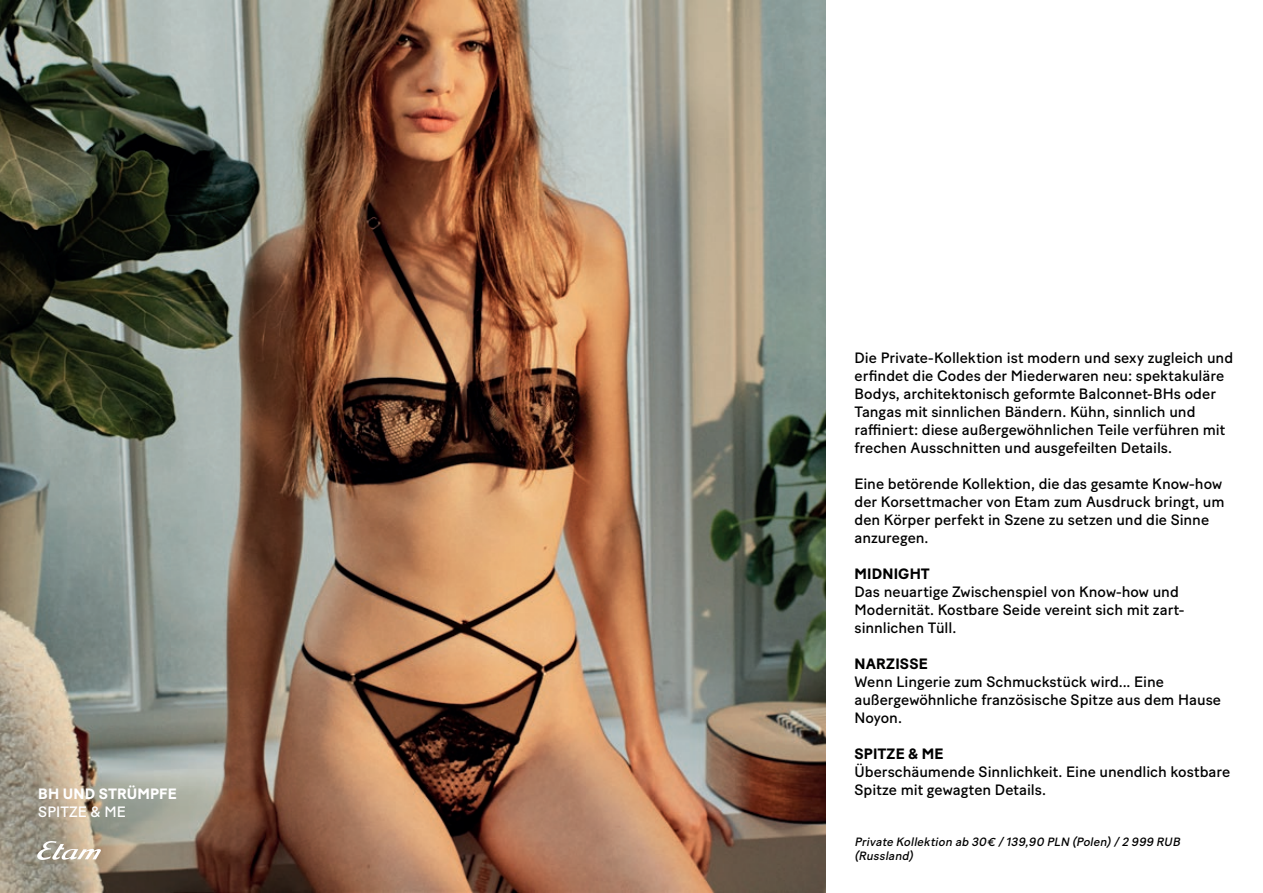
<style>
.page{position:relative;width:1263px;height:893px;background:#fff}
.page>*{position:absolute;margin:0;border:0;box-sizing:border-box;transform-origin:0 0}
.t1{font:15px/18px "Baton Turbo";color:#000001}
.t2{font:700 15px "Baton Turbo";letter-spacing:.01em;color:#000001}
.t3{font:700 15px "Baton Turbo";letter-spacing:.01em;color:#fff}
.t4{font:15px "Baton Turbo";letter-spacing:.005em;color:#fff}
.t5{font:italic 12px/14.4px "Baton Turbo";color:#000001}
</style>
<div class="page">
<img style="left:0;top:0;width:826px;height:893px">
<svg style="left:37px;top:841px;width:64px;height:19px"></svg>
<p class="t3" style="left:38px;top:782px;width:140px">BH UND STRÜMPFE</p>
<p class="t4" style="left:38px;top:800px;width:89px">SPITZE &amp; ME</p>
<p class="t1" style="left:854px;top:348px;width:380px">Die Private-Kollektion ist modern und sexy zugleich und erfindet die Codes der Miederwaren neu: spektakuläre Bodys, architektonisch geformte Balconnet-BHs oder Tangas mit sinnlichen Bändern. Kühn, sinnlich und raffiniert: diese außergewöhnlichen Teile verführen mit frechen Ausschnitten und ausgefeilten Details.</p>
<p class="t1" style="left:854px;top:474px;width:372px">Eine betörende Kollektion, die das gesamte Know-how der Korsettmacher von Etam zum Ausdruck bringt, um den Körper perfekt in Szene zu setzen und die Sinne anzuregen.</p>
<p class="t2" style="left:854px;top:562px;width:77px">MIDNIGHT</p>
<p class="t1" style="left:854px;top:582px;width:331px">Das neuartige Zwischenspiel von Know-how und<br>Modernität. Kostbare Seide vereint sich mit zart&shy;sinnlichen Tüll.</p>
<p class="t2" style="left:854px;top:652px;width:75px">NARZISSE</p>
<p class="t1" style="left:854px;top:672px;width:368px">Wenn Lingerie zum Schmuckstück wird... Eine außergewöhnliche französische Spitze aus dem Hause<br>Noyon.</p>
<p class="t2" style="left:854px;top:742px;width:91px">SPITZE &amp; ME</p>
<p class="t1" style="left:854px;top:762px;width:377px">Überschäumende Sinnlichkeit. Eine unendlich kostbare<br>Spitze mit gewagten Details.</p>
<p class="t5" style="left:854px;top:833px;width:330px">Private Kollektion ab 30€ /139,90 PLN (Polen)/2 999 RUB (Russland)</p>
</div>
